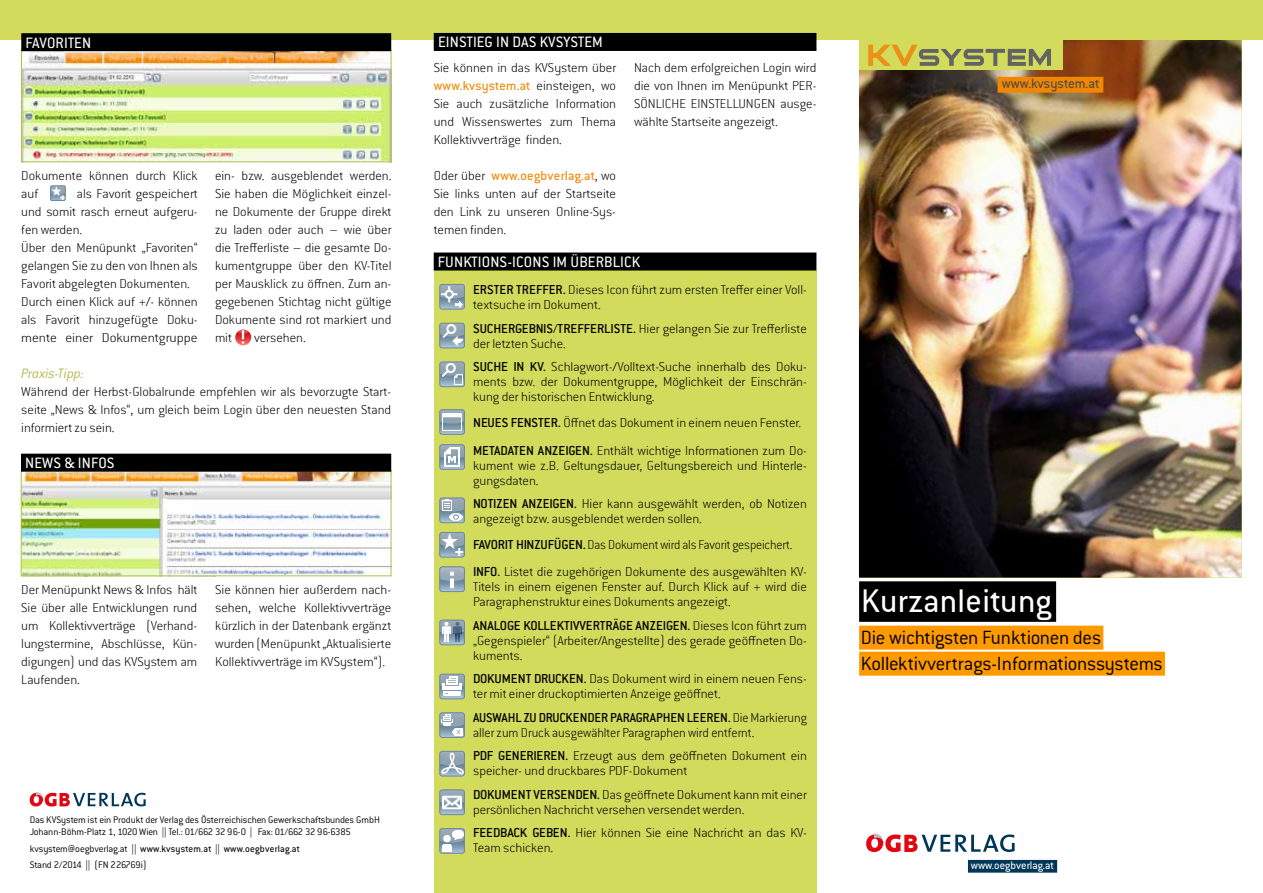
<style>
.page{position:relative;width:1263px;height:893px;background:#fff}
.page>*{position:absolute;margin:0;border:0;box-sizing:border-box;transform-origin:0 0}
.t1{font:36px "Conduit ITC Std";letter-spacing:.01em;color:#fff}
.t2{font:300 21px/26px "Conduit ITC Std";letter-spacing:-.015em;color:#000}
.t3{font:16.5px "Conduit ITC Std";letter-spacing:.01em;color:#fff}
.t4{font:15px "Conduit ITC Std";color:#4a4a49}
.t5{font:italic 300 15px "Conduit ITC Std";color:#b3bb50}
.t6{font:200 14.25px/18px "Conduit ITC Std";color:#000}
.t7{font:200 14.25px/27.8px "Conduit ITC Std";color:#000;scale:.94 1}
.t8{font:200 14.25px/15px "Conduit ITC Std";color:#000;scale:.96 1}
.t9{font:12px "Conduit ITC Std";color:#fff}
.t10{font:300 10.5px/12px "Conduit ITC Std";letter-spacing:-.015em;color:#000}
.s1{font-weight:400}
.s2{font-weight:400;color:#f18700}
.s3{font-weight:500}
</style>
<div class="page">
<div style="left:434px;top:270px;width:382px;height:623px;background:#d2db5c"></div>
<div style="left:434px;top:253px;width:382px;height:18px;background:#000"></div>
<img style="left:440px;top:284px;width:25px;height:25px">
<div style="left:440px;top:284px;width:25px;height:25px;border:1px solid #6e88a3;border-radius:3px"></div>
<img style="left:440px;top:323px;width:25px;height:25px">
<div style="left:440px;top:323px;width:25px;height:25px;border:1px solid #6e88a3;border-radius:3px"></div>
<img style="left:440px;top:362px;width:25px;height:25px">
<div style="left:440px;top:362px;width:25px;height:25px;border:1px solid #6e88a3;border-radius:3px"></div>
<img style="left:440px;top:409px;width:25px;height:25px">
<div style="left:440px;top:409px;width:25px;height:25px;border:1px solid #6e88a3;border-radius:3px"></div>
<img style="left:440px;top:444px;width:25px;height:25px">
<div style="left:440px;top:444px;width:25px;height:25px;border:1px solid #6e88a3;border-radius:3px"></div>
<img style="left:440px;top:498px;width:25px;height:25px">
<div style="left:440px;top:498px;width:25px;height:25px;border:1px solid #6e88a3;border-radius:3px"></div>
<img style="left:440px;top:532px;width:25px;height:25px">
<div style="left:440px;top:532px;width:25px;height:25px;border:1px solid #6e88a3;border-radius:3px"></div>
<img style="left:440px;top:567px;width:25px;height:25px">
<div style="left:440px;top:567px;width:25px;height:25px;border:1px solid #6e88a3;border-radius:3px"></div>
<img style="left:440px;top:620px;width:25px;height:25px">
<div style="left:440px;top:620px;width:25px;height:25px;border:1px solid #6e88a3;border-radius:3px"></div>
<img style="left:440px;top:674px;width:25px;height:25px">
<div style="left:440px;top:674px;width:25px;height:25px;border:1px solid #6e88a3;border-radius:3px"></div>
<img style="left:440px;top:713px;width:25px;height:25px">
<div style="left:440px;top:713px;width:25px;height:25px;border:1px solid #6e88a3;border-radius:3px"></div>
<img style="left:440px;top:751px;width:25px;height:25px">
<div style="left:440px;top:751px;width:25px;height:25px;border:1px solid #6e88a3;border-radius:3px"></div>
<img style="left:440px;top:790px;width:25px;height:25px">
<div style="left:440px;top:790px;width:25px;height:25px;border:1px solid #6e88a3;border-radius:3px"></div>
<img style="left:440px;top:828px;width:25px;height:25px">
<div style="left:440px;top:828px;width:25px;height:25px;border:1px solid #6e88a3;border-radius:3px"></div>
<img style="left:859px;top:40px;width:383px;height:538px">
<div style="left:0;top:0;width:1263px;height:40px;background:#d2db5c"></div>
<div style="left:859px;top:626px;width:244px;height:24px;background:#f90"></div>
<div style="left:859px;top:652px;width:306px;height:24px;background:#f90"></div>
<div style="left:859px;top:581px;width:197px;height:41px;background:#000"></div>
<svg style="left:866px;top:833px;width:149px;height:19px"></svg>
<div style="left:968px;top:860px;width:89px;height:13px;background:#003758"></div>
<svg style="left:30px;top:792px;width:116px;height:14px"></svg>
<div style="left:859px;top:38px;width:203px;height:32px;background:#d2db5c"></div>
<svg style="left:868px;top:45px;width:183px;height:21px"></svg>
<div style="left:998px;top:77px;width:105px;height:16px;background:#f18700"></div>
<img style="left:23px;top:472px;width:366px;height:102px">
<div style="left:21px;top:470px;width:370px;height:106px;border:1px solid #b3bb50"></div>
<div style="left:21px;top:454px;width:370px;height:18px;background:#000"></div>
<img style="left:23px;top:52px;width:366px;height:108px">
<div style="left:21px;top:50px;width:370px;height:112px;border:1px solid #b3bb50"></div>
<div style="left:21px;top:33px;width:370px;height:18px;background:#000"></div>
<div style="left:434px;top:33px;width:382px;height:18px;background:#000"></div>
<img style="left:52px;top:188px;width:11px;height:11px">
<div style="left:50px;top:186px;width:15px;height:15px;border:1px solid #6e88a3;border-radius:2px"></div>
<img style="left:235px;top:329px;width:16px;height:16px;border-radius:8px">
<p class="t3" style="left:26px;top:32px;width:67px">FAVORITEN</p>
<p class="t6" style="left:21px;top:166px;width:178px">Dokumente können durch Klick auf</p>
<p class="t6" style="left:21px;top:184px;width:178px;text-indent:56px">als Favorit gespeichert und somit rasch erneut aufgeru&shy;fen werden.<br>Über den Menüpunkt „Favoriten“ gelangen Sie zu den von Ihnen als<br>Favorit abgelegten Dokumenten.<br>Durch einen Klick auf +/- können als Favorit hinzugefügte Doku&shy;mente einer Dokumentgruppe</p>
<p class="t6" style="left:215px;top:166px;width:178px;text-align:justify">ein- bzw. ausgeblendet werden.<br>Sie haben die Möglichkeit einzel&shy;ne Dokumente der Gruppe direkt zu laden oder auch – wie über die Trefferliste – die gesamte Do&shy;kumentgruppe über den KV-Titel per Mausklick zu öffnen. Zum an&shy;gegebenen Stichtag nicht gültige Dokumente sind rot markiert und mit</p>
<p class="t6" style="left:254px;top:328px;width:53px">versehen.</p>
<p class="t5" style="left:21px;top:364px;width:64px">Praxis-Tipp:</p>
<p class="t6" style="left:21px;top:382px;width:371px;text-align:justify">Während der Herbst-Globalrunde empfehlen wir als bevorzugte Start&shy;seite „News &amp; Infos“, um gleich beim Login über den neuesten Stand informiert zu sein.</p>
<p class="t3" style="left:25px;top:453px;width:91px">NEWS &amp; INFOS</p>
<p class="t6" style="left:21px;top:580px;width:177px;text-align:justify">Der Menüpunkt News &amp; Infos hält Sie über alle Entwicklungen rund um Kollektivverträge (Verhand&shy;lungstermine, Abschlüsse, Kün&shy;digungen) und das KVSystem am Laufenden.</p>
<p class="t6" style="left:215px;top:580px;width:177px;text-align:justify">Sie können hier außerdem nach&shy;sehen, welche Kollektivverträge kürzlich in der Datenbank ergänzt wurden (Menüpunkt „Aktualisierte Kollektivverträge im KVSystem“).</p>
<p class="t10" style="left:30px;top:814px;width:352px">Das KVSystem ist ein Produkt der Verlag des Österreichischen Gewerkschaftsbundes GmbH<br>Johann-Böhm-Platz 1, 1020 Wien || Tel.: 01/662 32 96-0 | Fax: 01/662 32 96-6385</p>
<p class="t10" style="left:30px;top:840px;width:271px;line-height:16.2px">kvsystem@oegbverlag.at || <span class="s1">www.kvsystem.at</span> || <span class="s1">www.oegbverlag.at<br></span>Stand 2/2014 || (FN 226769i)</p>
<p class="t3" style="left:438px;top:32px;width:166px">EINSTIEG IN DAS KVSYSTEM</p>
<p class="t6" style="left:434px;top:58px;width:184px;text-align:justify">Sie können in das KVSystem über <span class="s2">www.kvsystem.at</span> einsteigen, wo Sie auch zusätzliche Information und Wissenswertes zum Thema Kollektivverträge finden.</p>
<p class="t6" style="left:434px;top:166px;width:184px;text-align:justify">Oder über <span class="s2">www.oegbverlag.at</span>, wo Sie links unten auf der Startseite den Link zu unseren Online-Sys&shy;temen finden.</p>
<p class="t6" style="left:634px;top:58px;width:184px;text-align:justify">Nach dem erfolgreichen Login wird die von Ihnen im Menüpunkt PER-SÖNLICHE EINSTELLUNGEN ausge&shy;wählte Startseite angezeigt.</p>
<p class="t3" style="left:438px;top:252px;width:204px">FUNKTIONS-ICONS IM ÜBERBLICK</p>
<p class="t6" style="left:473px;top:282px;width:335px;line-height:15px"><span class="s3">ERSTER TREFFER.</span> Dieses Icon führt zum ersten Treffer einer Voll&shy;textsuche im Dokument.</p>
<p class="t6" style="left:473px;top:320px;width:335px;line-height:15px"><span class="s3">SUCHERGEBNIS/TREFFERLISTE.</span> Hier gelangen Sie zur Trefferliste der letzten Suche.</p>
<p class="t6" style="left:473px;top:359px;width:335px;line-height:15px;text-align:justify"><span class="s3">SUCHE IN KV.</span> Schlagwort-/Volltext-Suche innerhalb des Doku&shy;ments bzw. der Dokumentgruppe, Möglichkeit der Einschrän&shy;kung der historischen Entwicklung.</p>
<p class="t6" style="left:473px;top:408px;width:335px;line-height:27.8px"><span class="s3">NEUES FENSTER.</span> Öffnet das Dokument in einem neuen Fenster.<br><span class="s3">METADATEN ANZEIGEN.</span> Enthält wichtige Informationen zum Do-</p>
<p class="t6" style="left:473px;top:457px;width:335px;line-height:15px">kument wie z.B. Geltungsdauer, Geltungsbereich und Hinterle&shy;gungsdaten.</p>
<p class="t6" style="left:473px;top:496px;width:335px;line-height:15px"><span class="s3">NOTIZEN ANZEIGEN.</span> Hier kann ausgewählt werden, ob Notizen angezeigt bzw. ausgeblendet werden sollen.</p>
<p class="t7" style="left:473px;top:530px;width:357px"><span class="s3">FAVORIT HINZUFÜGEN.</span> Das Dokument wird als Favorit gespeichert.<br><span class="s3">INFO.</span> Listet die zugehörigen Dokumente des ausgewählten KV-</p>
<p class="t6" style="left:473px;top:579px;width:335px;line-height:15px">Titels in einem eigenen Fenster auf. Durch Klick auf + wird die<br>Paragraphenstruktur eines Dokuments angezeigt.</p>
<p class="t6" style="left:473px;top:618px;width:335px;line-height:15px;text-align:justify"><span class="s3">ANALOGE KOLLEKTIVVERTRÄGE ANZEIGEN.</span> Dieses Icon führt zum „Gegenspieler“ (Arbeiter/Angestellte) des gerade geöffneten Do&shy;kuments.</p>
<p class="t6" style="left:473px;top:671px;width:335px;line-height:15px"><span class="s3">DOKUMENT DRUCKEN.</span> Das Dokument wird in einem neuen Fens&shy;ter mit einer druckoptimierten Anzeige geöffnet.</p>
<p class="t8" style="left:473px;top:710px;width:349px"><span class="s3">AUSWAHL ZU DRUCKENDER PARAGRAPHEN LEEREN.</span> Die Markierung aller zum Druck ausgewählter Paragraphen wird entfernt.</p>
<p class="t6" style="left:473px;top:748px;width:335px;line-height:15px"><span class="s3">PDF GENERIEREN.</span> Erzeugt aus dem geöffneten Dokument ein speicher- und druckbares PDF-Dokument</p>
<p class="t6" style="left:473px;top:787px;width:335px;line-height:15px"><span class="s3">DOKUMENT VERSENDEN.</span> Das geöffnete Dokument kann mit einer persönlichen Nachricht versehen versendet werden.</p>
<p class="t6" style="left:473px;top:825px;width:335px;line-height:15px"><span class="s3">FEEDBACK GEBEN.</span> Hier können Sie eine Nachricht an das KV-<br>Team schicken.</p>
<p class="t4" style="left:1002px;top:74px;width:99px">www.kvsystem.at</p>
<h1 class="t1" style="left:861px;top:579px;width:192px">Kurzanleitung</h1>
<h2 class="t2" style="left:861px;top:623px;width:303px">Die wichtigsten Funktionen des<br>Kollektivvertrags-Informationssystems</h2>
<p class="t9" style="left:971px;top:858px;width:84px">www.oegbverlag.at</p>
</div>
